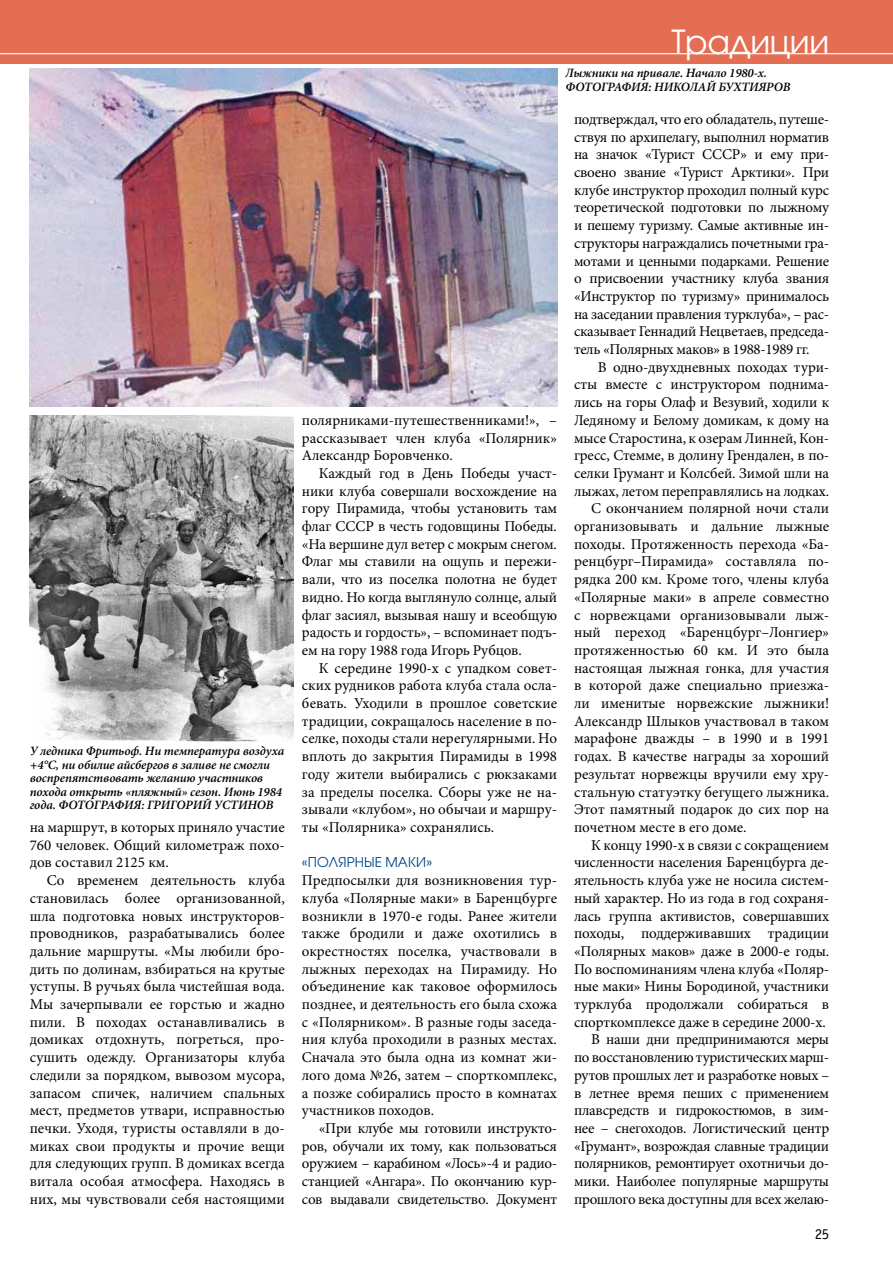
<style>
.page{position:relative;width:893px;height:1263px;background:#fff}
.page>*{position:absolute;margin:0;border:0;box-sizing:border-box;transform-origin:0 0}
.t1{font:33px "Avant Garde Gothic Book ITC";color:#fff}
.t2{font:15px/17.7px "Minion Pro";letter-spacing:-.01em;color:#000;text-align:justify}
.t3{font:15px "Officina Sans Book ITC";color:#000}
.t4{font:13.5px "Avant Garde Gothic Book ITC";letter-spacing:.01em;color:#004785}
.t5{font:italic 600 12.75px/13.5px "Minion Pro";letter-spacing:-.01em;color:#000}
</style>
<div class="page">
<div style="left:0;top:0;width:893px;height:63px;background:#e36e54"></div>
<hr style="left:0;top:53px;width:893px;height:1px;background:#fff">
<img style="left:30px;top:68px;width:527px;height:339px">
<img style="left:30px;top:416px;width:263px;height:325px">
<p class="t5" style="left:30px;top:744px;width:256px">У ледника Фритьоф. Ни температура воздуха +4°С, ни обилие айсбергов в заливе не смогли воспрепятствовать желанию участников похода открыть «пляжный» сезон. Июнь 1984 года. ФОТОГРАФИЯ: ГРИГОРИЙ УСТИНОВ</p>
<p class="t2" style="left:30px;top:818px;width:257px">на маршрут, в которых приняло участие 760 человек. Общий километраж похо&shy;дов составил 2125 км.</p>
<p class="t2" style="left:30px;top:871px;width:257px;text-indent:17px">Со временем деятельность клуба становилась более организованной, шла подготовка новых инструкторов&shy;проводников, разрабатывались более дальние маршруты. «Мы любили бро&shy;дить по долинам, взбираться на крутые уступы. В ручьях была чистейшая вода.<br>Мы зачерпывали ее горстью и жадно пили. В походах останавливались в домиках отдохнуть, погреться, про&shy;сушить одежду. Организаторы клуба следили за порядком, вывозом мусора, запасом спичек, наличием спальных мест, предметов утвари, исправностью печки. Уходя, туристы оставляли в до&shy;миках свои продукты и прочие вещи для следующих групп. В домиках всегда витала особая атмосфера. Находясь в них, мы чувствовали себя настоящими</p>
<h1 class="t1" style="left:671px;top:22px;width:159px">Традиции</h1>
<p class="t5" style="left:566px;top:66px;width:227px">Лыжники на привале. Начало 1980-х.<br>ФОТОГРАФИЯ: НИКОЛАЙ БУХТИЯРОВ</p>
<p class="t2" style="left:302px;top:411px;width:257px">полярниками-путешественниками!», – рассказывает член клуба «Полярник» Александр Боровченко.</p>
<p class="t2" style="left:302px;top:464px;width:257px;text-indent:17px">Каждый год в День Победы участ&shy;ники клуба совершали восхождение на гору Пирамида, чтобы установить там флаг СССР в честь годовщины Победы. «На вершине дул ветер с мокрым снегом.<br>Флаг мы ставили на ощупь и пережи&shy;вали, что из поселка полотна не будет видно. Но когда выглянуло солнце, алый флаг засиял, вызывая нашу и всеобщую радость и гордость», – вспоминает подъ&shy;ем на гору 1988 года Игорь Рубцов.</p>
<p class="t2" style="left:302px;top:659px;width:257px;text-indent:17px">К середине 1990-х с упадком совет&shy;ских рудников работа клуба стала осла&shy;бевать. Уходили в прошлое советские традиции, сокращалось население в по&shy;селке, походы стали нерегулярными. Но вплоть до закрытия Пирамиды в 1998 году жители выбирались с рюкзаками за пределы поселка. Сборы уже не на&shy;зывали «клубом», но обычаи и маршру&shy;ты «Полярника» сохранялись.</p>
<p class="t4" style="left:302px;top:854px;width:132px">«Полярные маки»</p>
<p class="t2" style="left:302px;top:871px;width:257px">Предпосылки для возникновения тур&shy;клуба «Полярные маки» в Баренцбурге возникли в 1970-е годы. Ранее жители также бродили и даже охотились в окрестностях поселка, участвовали в лыжных переходах на Пирамиду. Но объединение как таковое оформилось позднее, и деятельность его была схожа с «Полярником». В разные годы заседа&shy;ния клуба проходили в разных местах.<br>Сначала это была одна из комнат жи&shy;лого дома №26, затем – спорткомплекс, а позже собирались просто в комнатах участников походов.</p>
<p class="t2" style="left:302px;top:1119px;width:257px;text-indent:17px">«При клубе мы готовили инструкто&shy;ров, обучали их тому, как пользоваться оружием – карабином «Лось»-4 и радио&shy;станцией «Ангара». По окончанию кур&shy;сов выдавали свидетельство. Документ</p>
<p class="t2" style="left:574px;top:110px;width:257px">подтверждал, что его обладатель, путеше&shy;ствуя по архипелагу, выполнил норматив на значок «Турист СССР» и ему при&shy;своено звание «Турист Арктики». При клубе инструктор проходил полный курс теоретической подготовки по лыжному и пешему туризму. Самые активные ин&shy;структоры награждались почетными гра&shy;мотами и ценными подарками. Решение о присвоении участнику клуба звания «Инструктор по туризму» принималось на заседании правления турклуба», – рас&shy;сказывает Геннадий Нецветаев, председа&shy;тель «Полярных маков» в 1988-1989 гг.</p>
<p class="t2" style="left:598px;top:358px;width:233px">В одно-двухдневных походах тури-</p>
<p class="t2" style="left:574px;top:376px;width:257px">сты вместе с инструктором поднима-</p>
<p class="t2" style="left:574px;top:394px;width:257px">лись на горы Олаф и Везувий, ходили к</p>
<p class="t2" style="left:574px;top:411px;width:257px">Ледяному и Белому домикам, к дому на</p>
<p class="t2" style="left:574px;top:429px;width:257px">мысе Старостина, к озерам Линней, Кон-</p>
<p class="t2" style="left:574px;top:447px;width:257px">гресс, Стемме, в долину Грендален, в по-</p>
<p class="t2" style="left:574px;top:464px;width:257px">селки Грумант и Колсбей. Зимой шли на</p>
<p class="t2" style="left:574px;top:482px;width:257px">лыжах, летом переправлялись на лодках.</p>
<p class="t2" style="left:591px;top:500px;width:240px">С окончанием полярной ночи стали</p>
<p class="t2" style="left:574px;top:517px;width:257px">организовывать и дальние лыжные</p>
<p class="t2" style="left:574px;top:535px;width:257px">походы. Протяженность перехода «Ба-</p>
<p class="t2" style="left:574px;top:553px;width:257px">ренцбург–Пирамида» составляла по-</p>
<p class="t2" style="left:574px;top:571px;width:257px">рядка 200 км. Кроме того, члены клуба</p>
<p class="t2" style="left:574px;top:588px;width:257px">«Полярные маки» в апреле совместно</p>
<p class="t2" style="left:574px;top:606px;width:257px">с норвежцами организовывали лыж-</p>
<p class="t2" style="left:574px;top:624px;width:257px">ный переход «Баренцбург–Лонгиер»</p>
<p class="t2" style="left:574px;top:641px;width:257px">протяженностью 60 км. И это была</p>
<p class="t2" style="left:574px;top:659px;width:257px">настоящая лыжная гонка, для участия</p>
<p class="t2" style="left:574px;top:677px;width:257px">в которой даже специально приезжа-</p>
<p class="t2" style="left:574px;top:694px;width:257px">ли именитые норвежские лыжники!</p>
<p class="t2" style="left:574px;top:712px;width:257px">Александр Шлыков участвовал в таком</p>
<p class="t2" style="left:574px;top:730px;width:257px">марафоне дважды – в 1990 и в 1991</p>
<p class="t2" style="left:574px;top:748px;width:257px">годах. В качестве награды за хороший</p>
<p class="t2" style="left:574px;top:765px;width:257px">результат норвежцы вручили ему хру-</p>
<p class="t2" style="left:574px;top:783px;width:257px">стальную статуэтку бегущего лыжника.</p>
<p class="t2" style="left:574px;top:801px;width:257px">Этот памятный подарок до сих пор на</p>
<p class="t2" style="left:574px;top:818px;width:174px">почетном месте в его доме.</p>
<p class="t2" style="left:591px;top:836px;width:240px">К концу 1990-х в связи с сокращением</p>
<p class="t2" style="left:574px;top:854px;width:257px">численности населения Баренцбурга де-</p>
<p class="t2" style="left:574px;top:871px;width:257px">ятельность клуба уже не носила систем-</p>
<p class="t2" style="left:574px;top:889px;width:257px">ный характер. Но из года в год сохраня-</p>
<p class="t2" style="left:574px;top:907px;width:257px">лась группа активистов, совершавших</p>
<p class="t2" style="left:574px;top:925px;width:257px">походы, поддерживавших традиции</p>
<p class="t2" style="left:574px;top:942px;width:257px">«Полярных маков» даже в 2000-е годы.</p>
<p class="t2" style="left:574px;top:960px;width:257px">По воспоминаниям члена клуба «Поляр-</p>
<p class="t2" style="left:574px;top:978px;width:257px">ные маки» Нины Бородиной, участники</p>
<p class="t2" style="left:574px;top:995px;width:257px">турклуба продолжали собираться в</p>
<p class="t2" style="left:574px;top:1013px;width:253px">спорткомплексе даже в середине 2000-х.</p>
<p class="t2" style="left:591px;top:1031px;width:240px">В наши дни предпринимаются меры</p>
<p class="t2" style="left:574px;top:1048px;width:257px">по восстановлению туристических марш-</p>
<p class="t2" style="left:574px;top:1066px;width:257px">рутов прошлых лет и разработке новых –</p>
<p class="t2" style="left:574px;top:1084px;width:257px">в летнее время пеших с применением</p>
<p class="t2" style="left:574px;top:1102px;width:257px">плавсредств и гидрокостюмов, в зим-</p>
<p class="t2" style="left:574px;top:1119px;width:257px">нее – снегоходов. Логистический центр</p>
<p class="t2" style="left:574px;top:1137px;width:257px">«Грумант», возрождая славные традиции</p>
<p class="t2" style="left:574px;top:1155px;width:257px">полярников, ремонтирует охотничьи до-</p>
<p class="t2" style="left:574px;top:1172px;width:257px">мики. Наиболее популярные маршруты</p>
<p class="t2" style="left:574px;top:1190px;width:257px">прошлого века доступны для всех желаю-</p>
<p class="t3" style="left:815px;top:1225px;width:16px">25</p>
</div>
